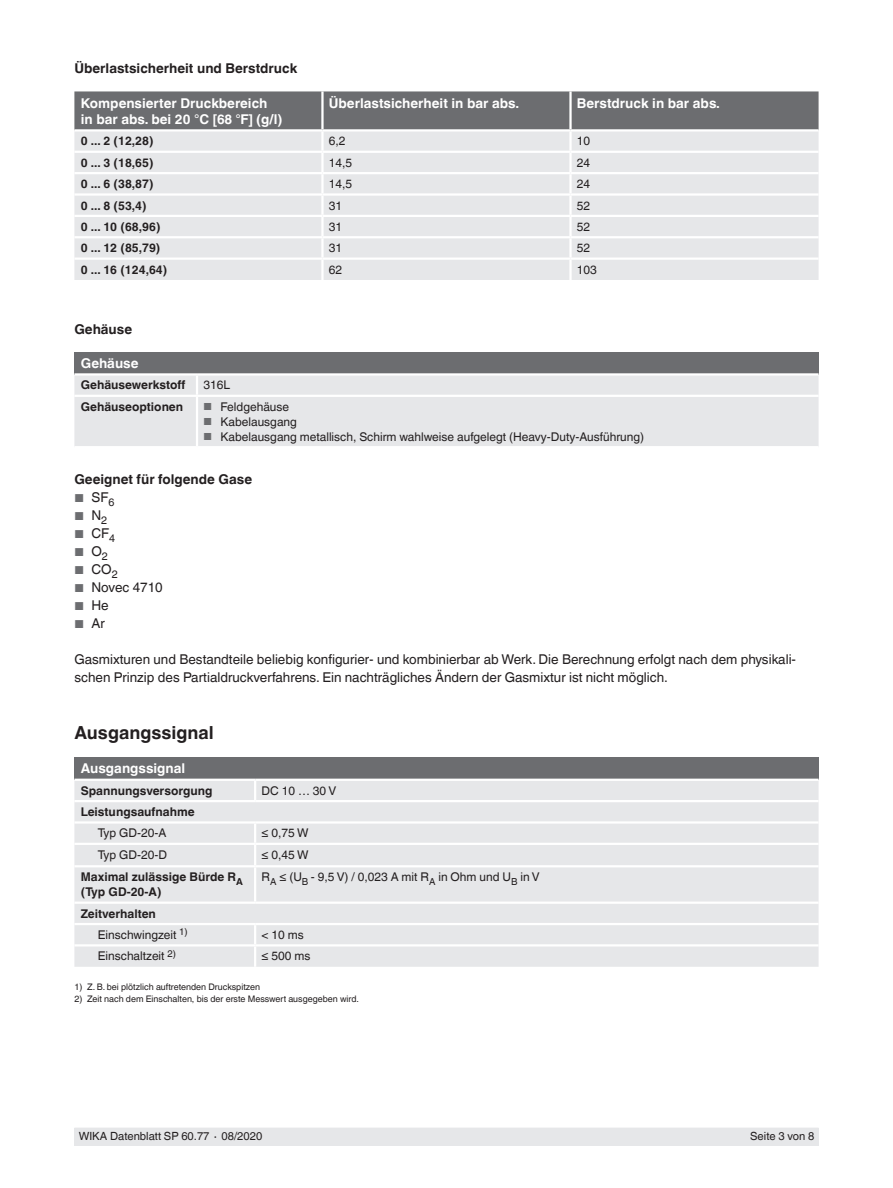
<style>
.page{position:relative;width:893px;height:1188px;background:#fff}
.page>*{position:absolute;margin:0;border:0;box-sizing:border-box;transform-origin:0 0}
.t1{font:700 18px "Helvetica World";color:#231f20}
.t2{font:13.5px/18px "Helvetica World";color:#231f20}
.t3{font:700 13.5px/16.5px "Helvetica World";color:#fff}
.t4{font:700 13.5px "Helvetica World";color:#231f20}
.t5{font:12px/21.3px "Helvetica World";color:#231f20}
.t6{font:700 12px/15px "Helvetica World";color:#231f20}
.t7{font:11.55px "Helvetica World";color:#6c6d70}
.t8{font:11.25px "Helvetica World";color:#231f20}
.t9{font:9px "Helvetica World";color:#231f20}
.s1{font-size:10.2px;color:#6c6d70}
.s2{font-size:11.55px;color:#6c6d70}
.s3{font-size:13.5px;color:#231f20}
.s4{font-weight:700}
</style>
<div class="page">
<div style="left:74px;top:1128px;width:745px;height:17px;background:#e6e7e9"></div>
<div style="left:74px;top:91px;width:745px;height:38px;background:#6c6d70"></div>
<div style="left:74px;top:132px;width:745px;height:148px;background:#e6e7e9"></div>
<hr style="left:569px;top:132px;width:3px;height:19px;background:#fff">
<hr style="left:570px;top:151px;width:249px;height:2px;background:#fff">
<hr style="left:569px;top:153px;width:3px;height:19px;background:#fff">
<hr style="left:570px;top:172px;width:249px;height:2px;background:#fff">
<hr style="left:569px;top:174px;width:3px;height:19px;background:#fff">
<hr style="left:570px;top:193px;width:249px;height:3px;background:#fff">
<hr style="left:569px;top:196px;width:3px;height:19px;background:#fff">
<hr style="left:570px;top:215px;width:249px;height:2px;background:#fff">
<hr style="left:569px;top:217px;width:3px;height:19px;background:#fff">
<hr style="left:570px;top:236px;width:249px;height:2px;background:#fff">
<hr style="left:569px;top:238px;width:3px;height:20px;background:#fff">
<hr style="left:570px;top:258px;width:249px;height:2px;background:#fff">
<hr style="left:569px;top:260px;width:3px;height:20px;background:#fff">
<hr style="left:321px;top:91px;width:3px;height:38px;background:#fff">
<hr style="left:569px;top:91px;width:3px;height:38px;background:#fff">
<hr style="left:321px;top:132px;width:3px;height:19px;background:#fff">
<hr style="left:74px;top:151px;width:248px;height:2px;background:#fff">
<hr style="left:322px;top:151px;width:248px;height:2px;background:#fff">
<hr style="left:321px;top:153px;width:3px;height:19px;background:#fff">
<hr style="left:74px;top:172px;width:248px;height:2px;background:#fff">
<hr style="left:322px;top:172px;width:248px;height:2px;background:#fff">
<hr style="left:321px;top:174px;width:3px;height:19px;background:#fff">
<hr style="left:74px;top:193px;width:248px;height:3px;background:#fff">
<hr style="left:322px;top:193px;width:248px;height:3px;background:#fff">
<hr style="left:321px;top:196px;width:3px;height:19px;background:#fff">
<hr style="left:74px;top:215px;width:248px;height:2px;background:#fff">
<hr style="left:322px;top:215px;width:248px;height:2px;background:#fff">
<hr style="left:321px;top:217px;width:3px;height:19px;background:#fff">
<hr style="left:74px;top:236px;width:248px;height:2px;background:#fff">
<hr style="left:322px;top:236px;width:248px;height:2px;background:#fff">
<hr style="left:321px;top:238px;width:3px;height:20px;background:#fff">
<hr style="left:74px;top:258px;width:248px;height:2px;background:#fff">
<hr style="left:322px;top:258px;width:248px;height:2px;background:#fff">
<hr style="left:321px;top:260px;width:3px;height:20px;background:#fff">
<div style="left:74px;top:352px;width:745px;height:22px;background:#6c6d70"></div>
<div style="left:74px;top:376px;width:745px;height:70px;background:#e6e7e9"></div>
<hr style="left:74px;top:373px;width:123px;height:3px;background:#fff">
<hr style="left:197px;top:373px;width:622px;height:3px;background:#fff">
<hr style="left:74px;top:395px;width:123px;height:2px;background:#fff">
<hr style="left:197px;top:395px;width:622px;height:2px;background:#fff">
<svg style="left:196px;top:376px;width:2px;height:19px"></svg>
<hr style="left:196px;top:397px;width:2px;height:49px;background:#fff">
<div style="left:74px;top:757px;width:745px;height:23px;background:#6c6d70"></div>
<div style="left:74px;top:781px;width:745px;height:186px;background:#e6e7e9"></div>
<hr style="left:74px;top:779px;width:181px;height:2px;background:#fff">
<hr style="left:255px;top:779px;width:564px;height:2px;background:#fff">
<svg style="left:254px;top:781px;width:2px;height:19px"></svg>
<hr style="left:74px;top:800px;width:181px;height:2px;background:#fff">
<hr style="left:255px;top:800px;width:564px;height:2px;background:#fff">
<hr style="left:74px;top:821px;width:181px;height:3px;background:#fff">
<hr style="left:255px;top:821px;width:564px;height:3px;background:#fff">
<svg style="left:254px;top:824px;width:2px;height:19px"></svg>
<hr style="left:74px;top:843px;width:181px;height:2px;background:#fff">
<hr style="left:255px;top:843px;width:564px;height:2px;background:#fff">
<hr style="left:254px;top:845px;width:2px;height:20px;background:#fff">
<hr style="left:74px;top:865px;width:181px;height:2px;background:#fff">
<hr style="left:255px;top:865px;width:564px;height:2px;background:#fff">
<hr style="left:254px;top:867px;width:2px;height:35px;background:#fff">
<hr style="left:74px;top:902px;width:181px;height:2px;background:#fff">
<hr style="left:255px;top:902px;width:564px;height:2px;background:#fff">
<hr style="left:74px;top:923px;width:181px;height:2px;background:#fff">
<hr style="left:255px;top:923px;width:564px;height:2px;background:#fff">
<svg style="left:254px;top:925px;width:2px;height:19px"></svg>
<hr style="left:74px;top:944px;width:181px;height:3px;background:#fff">
<hr style="left:255px;top:944px;width:564px;height:3px;background:#fff">
<hr style="left:254px;top:947px;width:2px;height:20px;background:#fff">
<p class="t4" style="left:74px;top:61px;width:224px">Überlastsicherheit und Berstdruck</p>
<p class="t3" style="left:81px;top:95px;width:203px">Kompensierter Druckbereich in bar abs. bei 20 °C [68 °F] (g/l)</p>
<p class="t3" style="left:329px;top:95px;width:192px">Überlastsicherheit in bar abs.</p>
<p class="t3" style="left:577px;top:95px;width:145px">Berstdruck in bar abs.</p>
<p class="t6" style="left:81px;top:134px;width:74px">0 ... 2 (12,28)</p>
<p class="t5" style="left:329px;top:131px;width:18px">6,2</p>
<p class="t5" style="left:577px;top:131px;width:15px">10</p>
<p class="t6" style="left:81px;top:155px;width:74px">0 ... 3 (18,65)</p>
<p class="t5" style="left:329px;top:152px;width:25px">14,5</p>
<p class="t5" style="left:577px;top:152px;width:15px">24</p>
<p class="t6" style="left:81px;top:177px;width:74px">0 ... 6 (38,87)</p>
<p class="t5" style="left:329px;top:173px;width:25px">14,5</p>
<p class="t5" style="left:577px;top:173px;width:15px">24</p>
<p class="t6" style="left:81px;top:198px;width:67px">0 ... 8 (53,4)</p>
<p class="t5" style="left:329px;top:195px;width:15px">31</p>
<p class="t5" style="left:577px;top:195px;width:15px">52</p>
<p class="t6" style="left:81px;top:219px;width:81px">0 ... 10 (68,96)</p>
<p class="t5" style="left:329px;top:216px;width:15px">31</p>
<p class="t5" style="left:577px;top:216px;width:15px">52</p>
<p class="t6" style="left:81px;top:241px;width:81px">0 ... 12 (85,79)</p>
<p class="t5" style="left:329px;top:237px;width:15px">31</p>
<p class="t5" style="left:577px;top:237px;width:15px">52</p>
<p class="t6" style="left:81px;top:262px;width:88px">0 ... 16 (124,64)</p>
<p class="t5" style="left:329px;top:259px;width:15px">62</p>
<p class="t5" style="left:577px;top:259px;width:22px">103</p>
<p class="t4" style="left:74px;top:321px;width:59px">Gehäuse</p>
<p class="t3" style="left:81px;top:355px;width:59px">Gehäuse</p>
<p class="t6" style="left:81px;top:378px;width:106px">Gehäusewerkstoff</p>
<p class="t5" style="left:203px;top:375px;width:28px">316L</p>
<p class="t6" style="left:81px;top:399px;width:104px">Gehäuseoptionen</p>
<p class="t5" style="left:203px;top:396px;width:87px"><span class="s1">■</span> Feldgehäuse</p>
<p class="t5" style="left:203px;top:411px;width:95px"><span class="s1">■</span> Kabelausgang</p>
<p class="t5" style="left:203px;top:426px;width:442px"><span class="s1">■</span> Kabelausgang metallisch, Schirm wahlweise aufgelegt (Heavy-Duty-Ausführung)</p>
<p class="t4" style="left:74px;top:472px;width:179px">Geeignet für folgende Gase</p>
<p class="t2" style="left:74px;top:489px;width:42px"><span class="s2">■</span> SF<sub>6</sub></p>
<p class="t7" style="left:74px;top:509px;width:34px">■ <span class="s3">N</span><sub>2</sub></p>
<p class="t2" style="left:74px;top:525px;width:42px"><span class="s2">■</span> CF<sub>4</sub></p>
<p class="t7" style="left:74px;top:545px;width:35px">■ <span class="s3">O</span><sub>2</sub></p>
<p class="t2" style="left:74px;top:561px;width:45px"><span class="s2">■</span> CO<sub>2</sub></p>
<p class="t2" style="left:74px;top:579px;width:90px"><span class="s2">■</span> Novec 4710</p>
<p class="t2" style="left:74px;top:597px;width:36px"><span class="s2">■</span> He</p>
<p class="t2" style="left:74px;top:615px;width:32px"><span class="s2">■</span> Ar</p>
<p class="t2" style="left:74px;top:651px;width:723px">Gasmixturen und Bestandteile beliebig konfigurier- und kombinierbar ab Werk. Die Berechnung erfolgt nach dem physikali&shy;schen Prinzip des Partialdruckverfahrens. Ein nachträgliches Ändern der Gasmixtur ist nicht möglich.</p>
<h1 class="t1" style="left:74px;top:723px;width:141px">Ausgangssignal</h1>
<p class="t3" style="left:81px;top:760px;width:106px">Ausgangssignal</p>
<p class="t6" style="left:81px;top:783px;width:133px">Spannungsversorgung</p>
<p class="t5" style="left:261px;top:780px;width:77px">DC 10 … 30 V</p>
<p class="t6" style="left:81px;top:804px;width:115px">Leistungsaufnahme</p>
<p class="t5" style="left:98px;top:823px;width:70px">Typ GD-20-A</p>
<p class="t5" style="left:261px;top:823px;width:49px">≤ 0,75 W</p>
<p class="t5" style="left:98px;top:844px;width:71px">Typ GD-20-D</p>
<p class="t5" style="left:261px;top:844px;width:49px">≤ 0,45 W</p>
<p class="t6" style="left:81px;top:870px;width:164px">Maximal zulässige Bürde R<sub>A </sub>(Typ GD-20-A)</p>
<p class="t5" style="left:261px;top:867px;width:280px">R<sub>A</sub> ≤ (U<sub>B</sub> - 9,5 V) / 0,023 A mit R<sub>A</sub> in Ohm und U<sub>B</sub> in V</p>
<p class="t5" style="left:98px;top:903px;width:92px;text-indent:-17px"><span class="s4">Zeitverhalten<br></span>Einschwingzeit <sup>1)</sup></p>
<p class="t5" style="left:261px;top:924px;width:44px">&lt; 10 ms</p>
<p class="t5" style="left:98px;top:946px;width:80px">Einschaltzeit <sup>2)</sup></p>
<p class="t5" style="left:261px;top:946px;width:50px">≤ 500 ms</p>
<p class="t9" style="left:74px;top:981px;width:187px">1) Z. B. bei plötzlich auftretenden Druckspitzen</p>
<p class="t9" style="left:74px;top:994px;width:286px">2) Zeit nach dem Einschalten, bis der erste Messwert ausgegeben wird.</p>
<p class="t8" style="left:79px;top:1130px;width:185px">WIKA Datenblatt SP 60.77 ∙ 08/2020</p>
<p class="t8" style="left:750px;top:1130px;width:66px">Seite 3 von 8</p>
</div>
